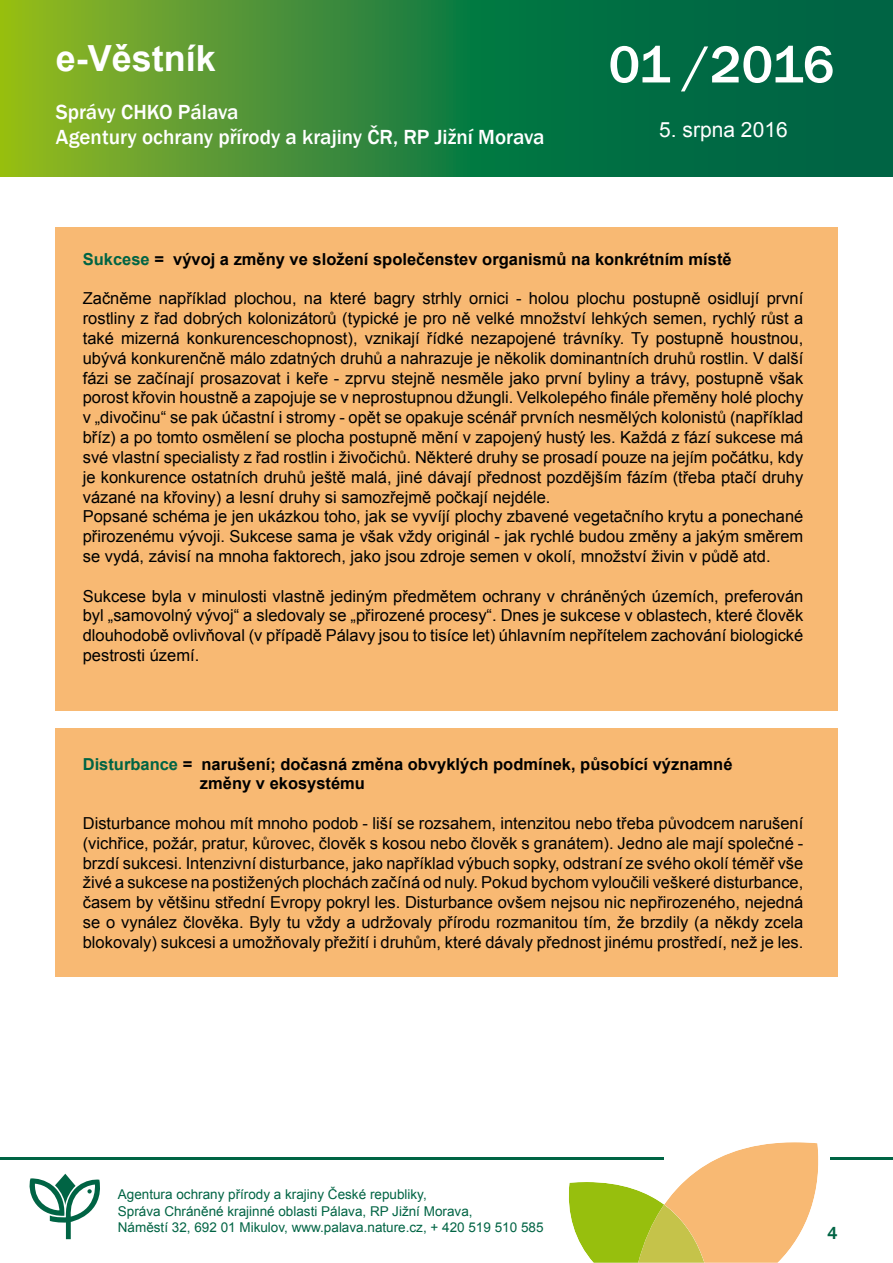
<style>
.page{position:relative;width:893px;height:1263px;background:#fff}
.page>*{position:absolute;margin:0;border:0;box-sizing:border-box;transform-origin:0 0}
.t1{font:500 54px "Franklin Gothic";letter-spacing:-.02em;color:#fff}
.t2{font:700 36px "Arial";color:#fff}
.t3{font:500 21px/25.2px "Franklin Gothic";color:#fff}
.t4{font:21px "Arial";color:#fff}
.t5{font:500 18px "Franklin Gothic";color:#006444}
.t6{font:16.5px/19.8px "Arial";color:#000;text-align:justify}
.t7{font:700 16.5px/19.8px "Arial";color:#000}
.t8{font:13.5px/16.2px "Arial";color:#006444}
.s1{color:#006444}
</style>
<div class="page">
<svg style="left:0;top:0;width:893px;height:176px;background:#2c833a"></svg>
<svg style="left:566px;top:1142px;width:253px;height:121px"></svg>
<svg style="left:29px;top:1174px;width:71px;height:65px"></svg>
<hr style="left:0;top:1158px;width:663px;height:2px;background:#006444">
<hr style="left:830px;top:1158px;width:63px;height:2px;background:#006444">
<div style="left:55px;top:227px;width:783px;height:483px;background:#f8b973"></div>
<div style="left:55px;top:729px;width:783px;height:248px;background:#f8b973"></div>
<h2 class="t2" style="left:56px;top:34px;width:162px">e-Věstník</h2>
<h1 class="t1" style="left:608px;top:31px;width:227px">01 /2016</h1>
<p class="t3" style="left:56px;top:100px;width:490px">Správy CHKO Pálava<br>Agentury ochrany přírody a krajiny ČR, RP Jižní Morava</p>
<p class="t4" style="left:659px;top:116px;width:130px">5. srpna 2016</p>
<p class="t7" style="left:83px;top:250px;width:650px"><span class="s1">Sukcese</span> = vývoj a změny ve složení společenstev organismů na konkrétním místě</p>
<p class="t6" style="left:83px;top:289px;width:722px;text-align:left">Začněme například plochou, na které bagry strhly ornici - holou plochu postupně osidlují první rostliny z řad dobrých kolonizátorů (typické je pro ně velké množství lehkých semen, rychlý růst a také mizerná konkurenceschopnost), vznikají řídké nezapojené trávníky. Ty postupně houstnou, ubývá konkurenčně málo zdatných druhů a nahrazuje je několik dominantních druhů rostlin. V další fázi se začínají prosazovat i keře - zprvu stejně nesměle jako první byliny a trávy, postupně však porost křovin houstně a zapojuje se v neprostupnou džungli. Velkolepého finále přeměny holé plochy v „divočinu“ se pak účastní i stromy - opět se opakuje scénář prvních nesmělých kolonistů (například bříz) a po tomto osmělení se plocha postupně mění v zapojený hustý les. Každá z fází sukcese má své vlastní specialisty z řad rostlin i živočichů. Některé druhy se prosadí pouze na jejím počátku, kdy je konkurence ostatních druhů ještě malá, jiné dávají přednost pozdějším fázím (třeba ptačí druhy vázané na křoviny) a lesní druhy si samozřejmě počkají nejdéle.<br>Popsané schéma je jen ukázkou toho, jak se vyvíjí plochy zbavené vegetačního krytu a ponechané přirozenému vývoji. Sukcese sama je však vždy originál - jak rychlé budou změny a jakým směrem se vydá, závisí na mnoha faktorech, jako jsou zdroje semen v okolí, množství živin v půdě atd.</p>
<p class="t6" style="left:83px;top:586px;width:722px">Sukcese byla v minulosti vlastně jediným předmětem ochrany v chráněných územích, preferován byl „samovolný vývoj“ a sledovaly se „přirozené procesy“. Dnes je sukcese v oblastech, které člověk dlouhodobě ovlivňoval (v případě Pálavy jsou to tisíce let) úhlavním nepřítelem zachování biologické pestrosti území.</p>
<p class="t7" style="left:200px;top:754px;width:534px;text-indent:-117px"><span class="s1">Disturbance</span> = narušení; dočasná změna obvyklých podmínek, působící významné změny v ekosystému</p>
<p class="t6" style="left:83px;top:813px;width:722px">Disturbance mohou mít mnoho podob - liší se rozsahem, intenzitou nebo třeba původcem narušení (vichřice, požár, pratur, kůrovec, člověk s kosou nebo člověk s granátem). Jedno ale mají společné - brzdí sukcesi. Intenzivní disturbance, jako například výbuch sopky, odstraní ze svého okolí téměř vše živé a sukcese na postižených plochách začíná od nuly. Pokud bychom vyloučili veškeré disturbance, časem by většinu střední Evropy pokryl les. Disturbance ovšem nejsou nic nepřirozeného, nejedná se o vynález člověka. Byly tu vždy a udržovaly přírodu rozmanitou tím, že brzdily (a někdy zcela blokovaly) sukcesi a umožňovaly přežití i druhům, které dávaly přednost jinému prostředí, než je les.</p>
<p class="t8" style="left:118px;top:1187px;width:427px">Agentura ochrany přírody a krajiny České republiky,<br>Správa Chráněné krajinné oblasti Pálava, RP Jižní Morava,<br>Náměstí 32, 692 01 Mikulov, www.palava.nature.cz, + 420 519 510 585</p>
<p class="t5" style="left:827px;top:1222px;width:12px">4</p>
</div>
